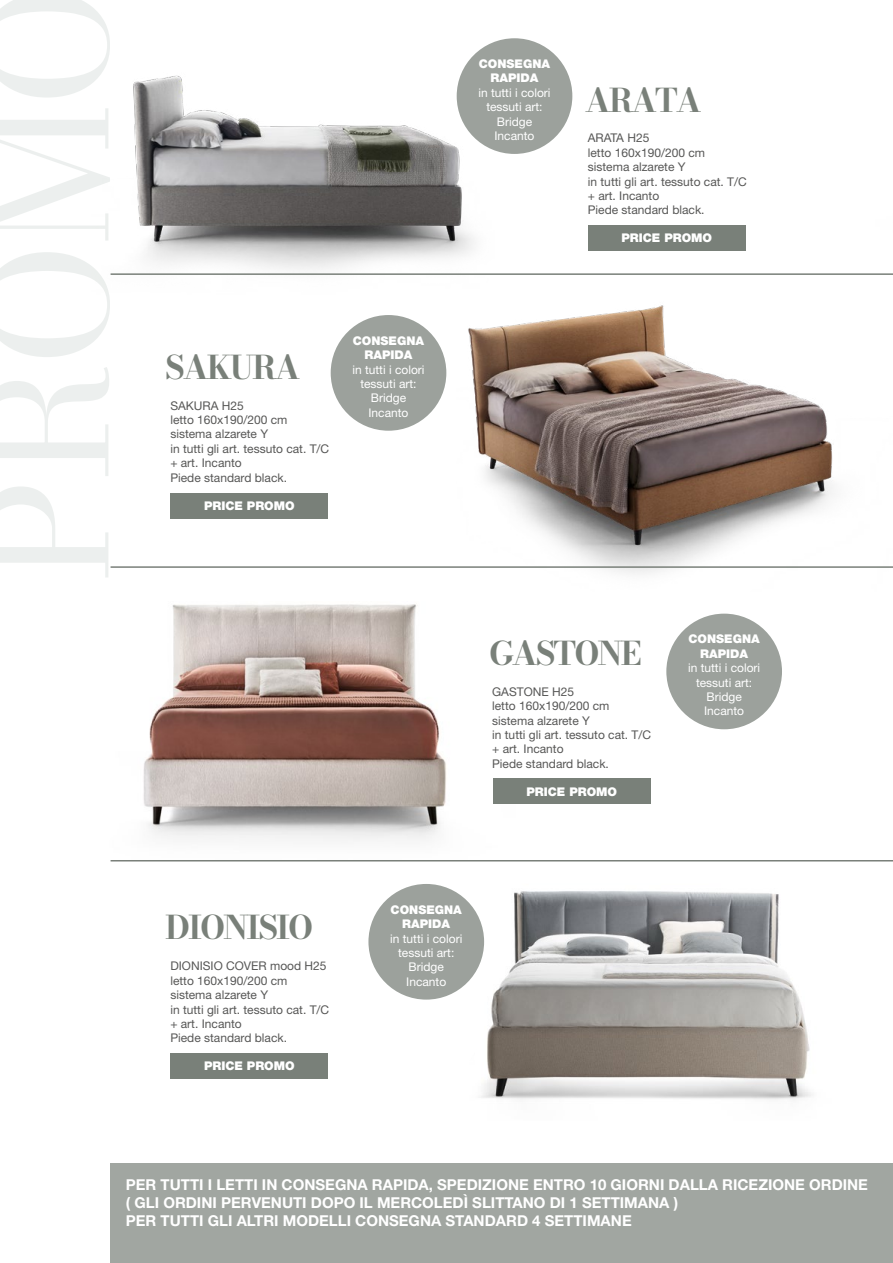
<style>
.page{position:relative;width:893px;height:1263px;background:#fff}
.page>*{position:absolute;margin:0;border:0;box-sizing:border-box;transform-origin:0 0}
.t1{font:32.4px "Bodoni Moda";letter-spacing:-.06em;color:#798079}
.t2{font:700 15px/18px "Helvetica Neue LT Std";color:#fff}
.t3{font:12px/14.4px "Helvetica Neue LT Std";color:#575756}
.t4{font:12px/14.4px "Helvetica Neue LT Std";color:#fff;text-align:center}
.t5{font:900 12px/14.4px "Helvetica Neue LT Std";color:#fff;text-align:center}
</style>
<div class="page">
<div style="left:111px;top:1163px;width:782px;height:100px;background:#a1a6a1"></div>
<img style="left:133px;top:58px;width:353px;height:211px">
<img style="left:468px;top:305px;width:365px;height:269px">
<img style="left:143px;top:604px;width:303px;height:237px">
<img style="left:435px;top:884px;width:377px;height:216px">
<hr style="left:111px;top:273px;width:782px;height:2px;background:#798079">
<hr style="left:111px;top:566px;width:782px;height:2px;background:#798079">
<hr style="left:111px;top:860px;width:782px;height:1px;background:#798079">
<div style="left:457px;top:38px;width:115px;height:116px;background:#9ca19c;border-radius:50%"></div>
<div style="left:331px;top:315px;width:115px;height:116px;background:#9ca19c;border-radius:50%"></div>
<div style="left:666px;top:614px;width:116px;height:115px;background:#9ca19c;border-radius:50%"></div>
<div style="left:368px;top:884px;width:116px;height:115px;background:#9ca19c;border-radius:50%"></div>
<div style="left:588px;top:225px;width:158px;height:26px;background:#798079"></div>
<div style="left:170px;top:493px;width:158px;height:25px;background:#798079"></div>
<div style="left:493px;top:778px;width:158px;height:26px;background:#798079"></div>
<div style="left:170px;top:1053px;width:158px;height:26px;background:#798079"></div>
<h1 class="t1" style="left:165px;top:345px;width:137px">SAKURA</h1>
<p class="t3" style="left:170px;top:398px;width:160px">SAKURA H25<br>letto 160x190/200 cm sistema alzarete Y<br>in tutti gli art. tessuto cat. T/C + art. Incanto<br>Piede standard black.</p>
<p class="t5" style="left:204px;top:498px;width:92px">PRICE PROMO</p>
<p class="t5" style="left:353px;top:333px;width:73px">CONSEGNA<br>RAPIDA</p>
<p class="t4" style="left:352px;top:362px;width:74px">in tutti i colori tessuti art:<br>Bridge<br>Incanto</p>
<p class="t5" style="left:479px;top:57px;width:73px">CONSEGNA<br>RAPIDA</p>
<p class="t4" style="left:478px;top:85px;width:74px">in tutti i colori tessuti art:<br>Bridge<br>Incanto</p>
<h1 class="t1" style="left:585px;top:78px;width:119px">ARATA</h1>
<p class="t3" style="left:588px;top:131px;width:160px">ARATA H25<br>letto 160x190/200 cm sistema alzarete Y<br>in tutti gli art. tessuto cat. T/C + art. Incanto<br>Piede standard black.</p>
<p class="t5" style="left:621px;top:231px;width:92px">PRICE PROMO</p>
<h1 class="t1" style="left:165px;top:905px;width:150px">DIONISIO</h1>
<p class="t3" style="left:170px;top:959px;width:160px">DIONISIO COVER mood H25 letto 160x190/200 cm sistema alzarete Y<br>in tutti gli art. tessuto cat. T/C + art. Incanto<br>Piede standard black.</p>
<p class="t5" style="left:204px;top:1059px;width:92px">PRICE PROMO</p>
<h1 class="t1" style="left:489px;top:631px;width:154px">GASTONE</h1>
<p class="t3" style="left:492px;top:684px;width:160px">GASTONE H25<br>letto 160x190/200 cm sistema alzarete Y<br>in tutti gli art. tessuto cat. T/C + art. Incanto<br>Piede standard black.</p>
<p class="t5" style="left:526px;top:784px;width:92px">PRICE PROMO</p>
<p class="t5" style="left:688px;top:632px;width:73px">CONSEGNA<br>RAPIDA</p>
<p class="t4" style="left:688px;top:661px;width:74px">in tutti i colori tessuti art:<br>Bridge<br>Incanto</p>
<p class="t5" style="left:391px;top:902px;width:73px">CONSEGNA<br>RAPIDA</p>
<p class="t4" style="left:390px;top:931px;width:74px">in tutti i colori tessuti art:<br>Bridge<br>Incanto</p>
<p class="t2" style="left:126px;top:1175px;width:744px">PER TUTTI I LETTI IN CONSEGNA RAPIDA, SPEDIZIONE ENTRO 10 GIORNI DALLA RICEZIONE ORDINE ( GLI ORDINI PERVENUTI DOPO IL MERCOLEDÌ SLITTANO DI 1 SETTIMANA )<br>PER TUTTI GLI ALTRI MODELLI CONSEGNA STANDARD 4 SETTIMANE</p>
</div>
